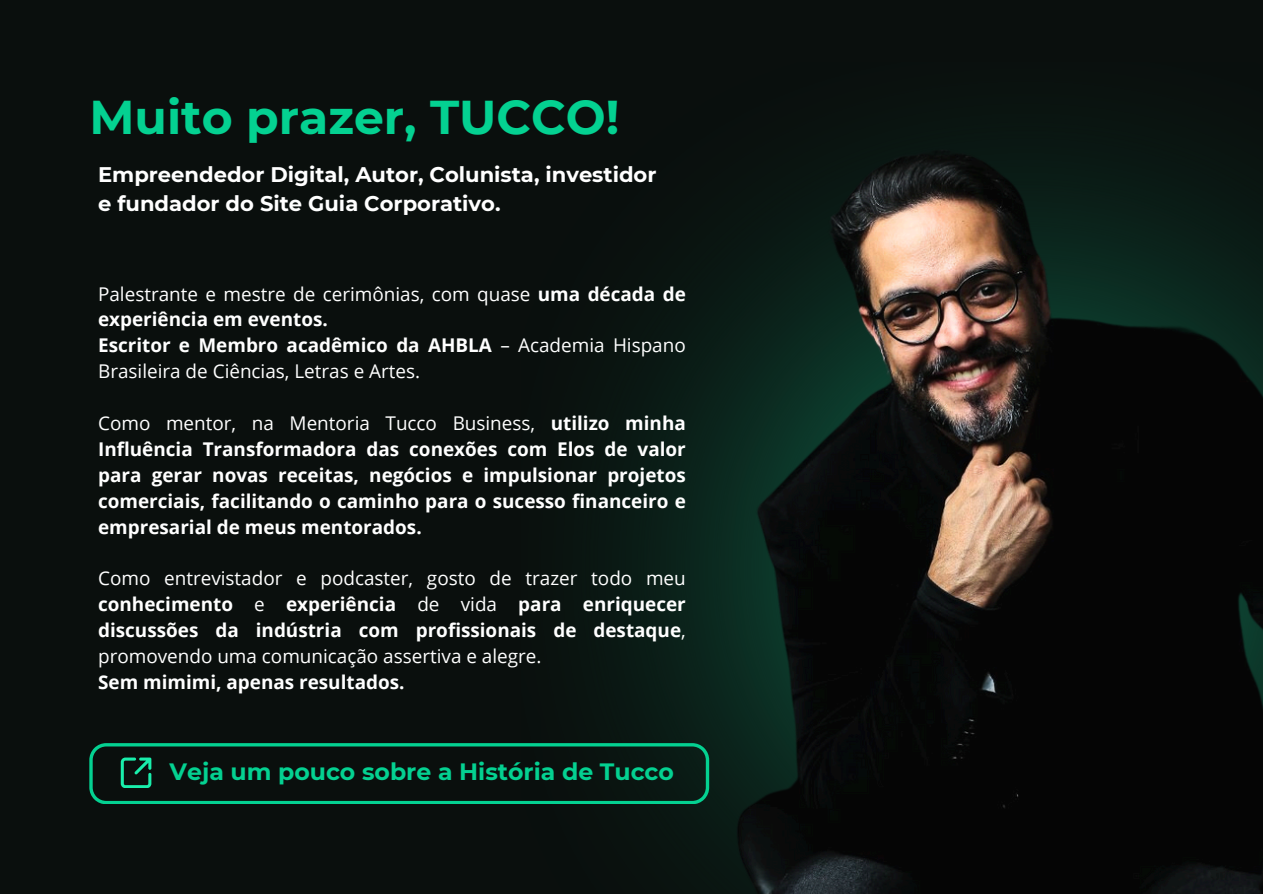
<style>
.page{position:relative;width:1263px;height:894px;background:#fff}
.page>*{position:absolute;margin:0;border:0;box-sizing:border-box;transform-origin:0 0}
.t1{font:700 47.25px "Montserrat";color:#04d191}
.t2{font:700 23.55px "Montserrat";color:#04d191}
.t3{font:700 21.15px/29px "Montserrat";color:#fff}
.t4{font:18.9px/25.8px "Open Sans";color:#fff}
.t5{font:700 18.9px/25.8px "Open Sans";color:#fff;text-align:justify}
.s1{font-weight:700}
.s2{font-weight:400}
</style>
<div class="page">
<div style="left:0;top:0;width:1263px;height:893px;background:#0a0f0d"></div>
<img style="left:601px;top:156px;width:662px;height:737px">
<svg style="left:89px;top:742px;width:620px;height:61px"></svg>
<p class="t1" style="left:89px;top:88px;width:531px">Muito prazer, TUCCO!</p>
<p class="t3" style="left:98px;top:160px;width:560px">Empreendedor Digital, Autor, Colunista, investidor e fundador do Site Guia Corporativo.</p>
<p class="t4" style="left:98px;top:280px;width:589px">Palestrante e mestre de cerimônias, com quase <span class="s1">uma década de experiência em eventos.</span></p>
<h1 class="t4" style="left:98px;top:332px;width:589px"><span class="s1">Escritor e Membro acadêmico da AHBLA</span> – Academia Hispano<br>Brasileira de Ciências, Letras e Artes.</h1>
<h3 class="t5" style="left:98px;top:409px;width:589px"><span class="s2">Como mentor, na Mentoria Tucco Business,</span> utilizo minha Influência Transformadora das conexões com Elos de valor para gerar novas receitas, negócios e impulsionar projetos comerciais, facilitando o caminho para o sucesso financeiro e empresarial de meus mentorados.</h3>
<p class="t4" style="left:98px;top:565px;width:589px;text-align:justify">Como entrevistador e podcaster, gosto de trazer todo meu <span class="s1">conhecimento</span> e <span class="s1">experiência</span> de vida <span class="s1">para enriquecer discussões da indústria com profissionais de destaque</span>, promovendo uma comunicação assertiva e alegre.</p>
<p class="t5" style="left:98px;top:668px;width:308px">Sem mimimi, apenas resultados.</p>
<p class="t2" style="left:170px;top:757px;width:506px">Veja um pouco sobre a História de Tucco</p>
</div>
